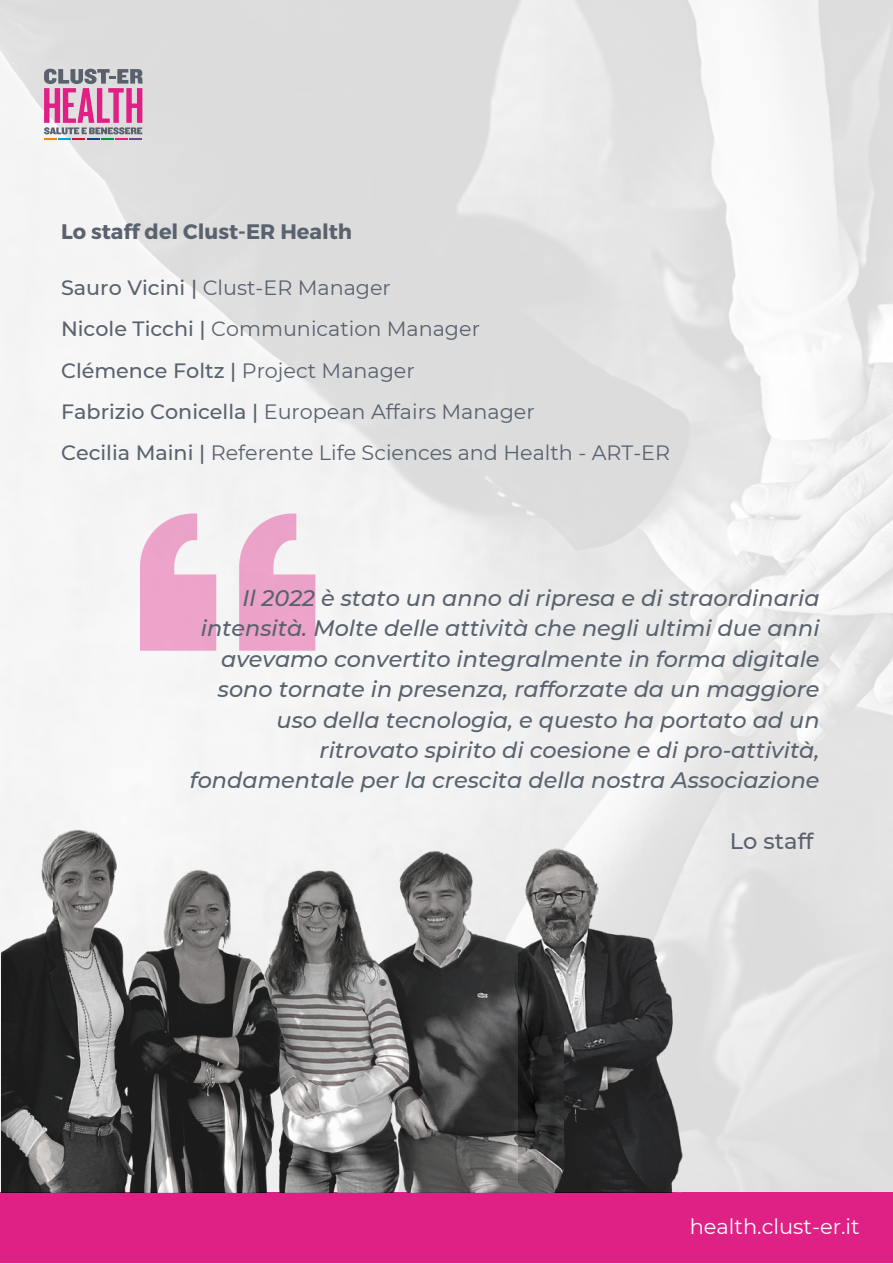
<style>
.page{position:relative;width:893px;height:1264px;background:#fff}
.page>*{position:absolute;margin:0;border:0;box-sizing:border-box;transform-origin:0 0}
.t1{font:500 22.5px "Montserrat";color:#59626e}
.t2{font:italic 500 22.35px/30.3px "Montserrat";color:#59626e;text-align:right}
.t3{font:700 21px "Montserrat";color:#59626e}
.t4{font:21px "Montserrat";color:#fff}
.t5{font:20.7px/41.1px "Montserrat";color:#59626e}
.s1{font-weight:500}
</style>
<div class="page">
<img style="left:0;top:0;width:892px;height:1192px">
<svg style="left:44px;top:69px;width:99px;height:70px;background:#c492af"></svg>
<div style="left:0;top:1192px;width:892px;height:70px;background:#df2084"></div>
<img style="left:564px;top:824px;width:138px;height:368px">
<img style="left:1px;top:824px;width:563px;height:368px">
<svg style="left:140px;top:513px;width:175px;height:137px"></svg>
<p class="t3" style="left:61px;top:217px;width:292px">Lo staff del Clust-ER Health</p>
<p class="t5" style="left:61px;top:267px;width:610px"><span class="s1">Sauro Vicini |</span> Clust-ER Manager<br><span class="s1">Nicole Ticchi |</span> Communication Manager<br><span class="s1">Clémence Foltz |</span> Project Manager<br><span class="s1">Fabrizio Conicella |</span> European Affairs Manager<br><span class="s1">Cecilia Maini |</span> Referente Life Sciences and Health - ART-ER</p>
<p class="t2" style="left:190px;top:583px;width:631px">Il 2022 è stato un anno di ripresa e di straordinaria intensità. Molte delle attività che negli ultimi due anni avevamo convertito integralmente in forma digitale sono tornate in presenza, rafforzate da un maggiore uso della tecnologia, e questo ha portato ad un ritrovato spirito di coesione e di pro-attività, fondamentale per la crescita della nostra Associazione</p>
<p class="t1" style="left:729px;top:827px;width:85px">Lo staff</p>
<p class="t4" style="left:689px;top:1213px;width:172px">health.clust-er.it</p>
</div>
